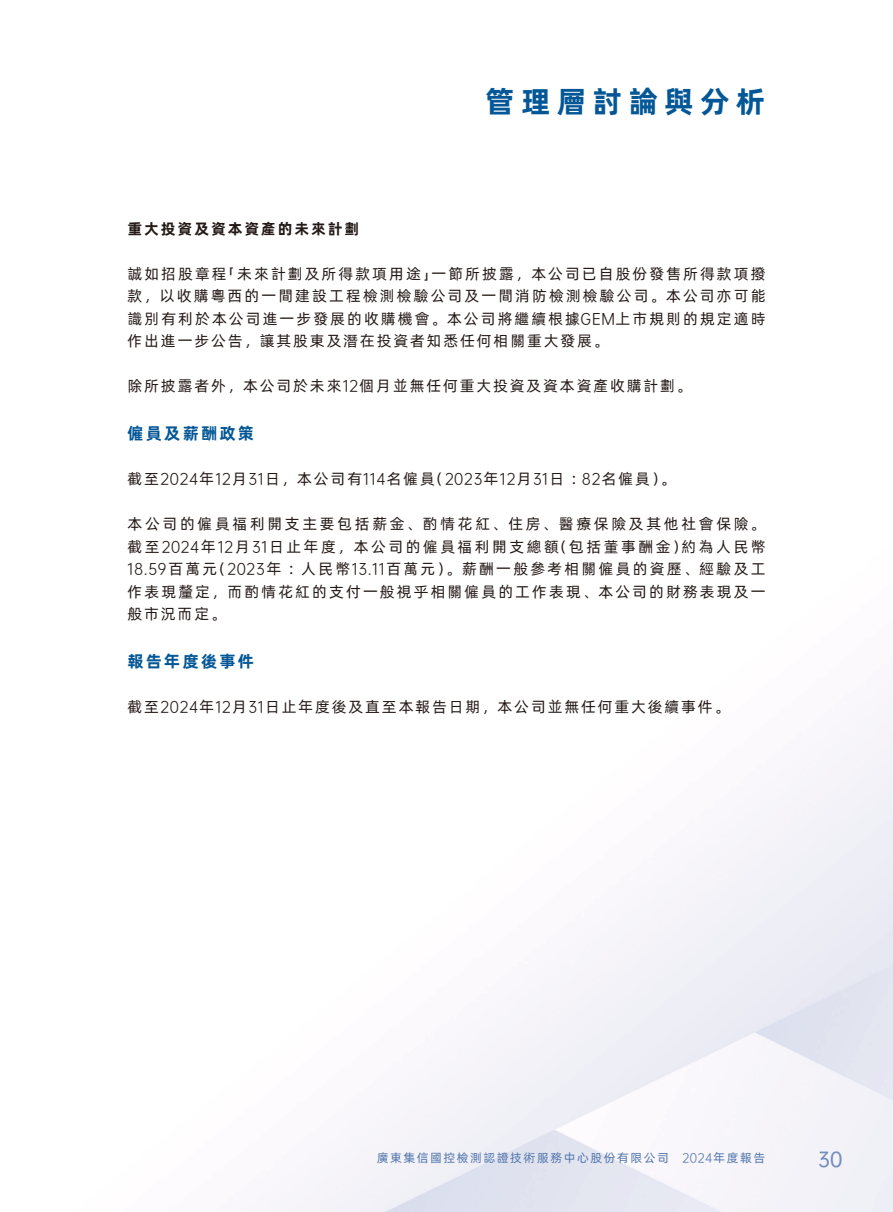
<style>
.page{position:relative;width:893px;height:1212px;background:#fff}
.page>*{position:absolute;margin:0;border:0;box-sizing:border-box;transform-origin:0 0}
.t1{font:30px "Alibaba Pu Hui Ti B";letter-spacing:.21em;color:#035796}
.t2{font:19.5px "OPPO Sans M";color:#748dbb}
.t3{font:16.5px "Alibaba Pu Hui Ti B";letter-spacing:.13em;color:#035796}
.t4{font:15px/22.5px "Alibaba Pu Hui Ti R";letter-spacing:.14em;color:#231916}
.t5{font:15px/22.5px "Alibaba Pu Hui Ti R";letter-spacing:.18em;color:#231916;text-align:right}
.t6{font:15px "OPPO Sans R";letter-spacing:.03em;color:#231916}
.t7{font:15px "Alibaba Pu Hui Ti B";letter-spacing:.13em;color:#231916}
.t8{font:12px "Alibaba Pu Hui Ti R";letter-spacing:.13em;color:#5175ab}
.t9{font:12px "OPPO Sans R";color:#5175ab}
.s1{font-family:"OPPO Sans R"}
.s2{font-family:"Alibaba Pu Hui Ti R"}
</style>
<div class="page">
<p class="t7" style="left:128px;top:217px;width:233px">重大投資及資本資產的未來計劃</p>
<h1 class="t1" style="left:485px;top:78px;width:282px">管理層討論與分析</h1>
<p class="t4" style="left:431px;top:261px;width:335px">一節所披露，本公司已自股份發售所得款項撥</p>
<p class="t4" style="left:128px;top:261px;width:639px">誠如招股章程<br>款，以收購粵西的一間建設工程檢測檢驗公司及一間消防檢測檢驗公司。本公司亦可能識別有利於本公司進一步發展的收購機會。本公司將繼續根據<span class="s1">GEM</span>上市規則的規定適時作出進一步公告，讓其股東及潛在投資者知悉任何相關重大發展。</p>
<p class="t4" style="left:128px;top:374px;width:565px">除所披露者外，本公司於未來<span class="s1">12</span>個月並無任何重大投資及資本資產收購計劃。</p>
<p class="t3" style="left:128px;top:421px;width:128px">僱員及薪酬政策</p>
<p class="t4" style="left:221px;top:261px;width:217px">「未來計劃及所得款項用途」</p>
<p class="t4" style="left:128px;top:467px;width:309px">截至<span class="s1">2024</span>年<span class="s1">12</span>月<span class="s1">31</span>日，本公司有<span class="s1">114</span>名僱員</p>
<p class="t5" style="left:128px;top:512px;width:639px">本公司的僱員福利開支主要包括薪金、酌情花紅、住房、醫療保險及其他社會保險。約為人民幣</p>
<p class="t6" style="left:429px;top:467px;width:238px"><span class="s2">（</span>2023<span class="s2">年</span>12<span class="s2">月</span>31<span class="s2">日：</span>82<span class="s2">名僱員(</span></p>
<p class="t4" style="left:661px;top:467px;width:16px">。</p>
<p class="t4" style="left:212px;top:534px;width:555px;text-indent:-84px">截至<span class="s1">2024</span>年<span class="s1">12</span>月<span class="s1">31</span>日止年度，本公司的僱員福利開支總額<br>（<span class="s1">2023</span>年：人民幣<span class="s1">13.11</span>百萬元）。薪酬一般參考相關僱員的資歷、經驗及工</p>
<p class="t4" style="left:553px;top:534px;width:135px">（包括董事酬金）</p>
<p class="t6" style="left:128px;top:557px;width:91px">18.59<span class="s2">百萬元</span></p>
<p class="t4" style="left:128px;top:579px;width:639px">作表現釐定，而酌情花紅的支付一般視乎相關僱員的工作表現、本公司的財務表現及一般市況而定。</p>
<p class="t3" style="left:128px;top:649px;width:128px">報告年度後事件</p>
<p class="t4" style="left:128px;top:695px;width:603px">截至<span class="s1">2024</span>年<span class="s1">12</span>月<span class="s1">31</span>日止年度後及直至本報告日期，本公司並無任何重大後續事件。</p>
<p class="t8" style="left:377px;top:1149px;width:294px">廣東集信國控檢測認證技術服務中心股份有限公司</p>
<p class="t9" style="left:682px;top:1148px;width:85px">2024<span class="s2">年度報告</span></p>
<h2 class="t2" style="left:818px;top:1143px;width:26px">30</h2>
</div>
